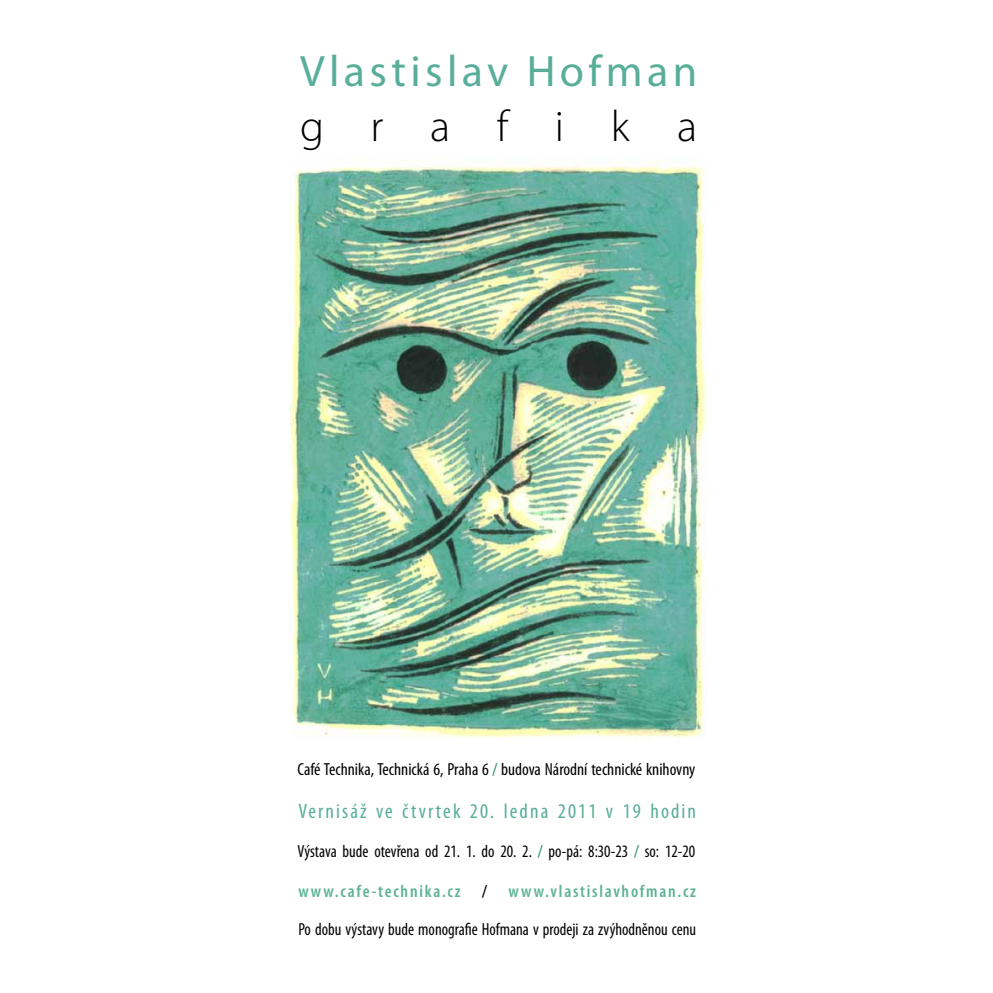
<style>
.page{position:relative;width:993px;height:993px;background:#fff}
.page>*{position:absolute;margin:0;border:0;box-sizing:border-box;transform-origin:0 0}
.t1{font:44.1px "Myriad Pro";letter-spacing:.1em;color:#59ae99}
.t2{font:300 44.1px "Myriad Pro";letter-spacing:1.055em;color:#000}
.t3{font:condensed 21px "Myriad Pro";letter-spacing:.1em;color:#59ae99}
.t4{font:condensed 17.5px/37.4px "Myriad Pro";color:#000;scale:.95 1}
.t5{font:condensed 17.5px "Myriad Pro";color:#000}
.s1{font-weight:600;color:#429780}
.s2{font-weight:600;color:#5cb297}
.s3{font-weight:600}
</style>
<div class="page">
<img style="left:291px;top:161px;width:415px;height:578px">
<h1 class="t1" style="left:300px;top:44px;width:398px">Vlastislav Hofman</h1>
<h1 class="t2" style="left:300px;top:102px;width:398px">grafika</h1>
<p class="t5" style="left:297px;top:758px;width:399px">Café Technika, Technická 6, Praha 6 <span class="s1">/</span> budova Národní technické knihovny</p>
<p class="t3" style="left:298px;top:797px;width:399px">Vernisáž ve čtvrtek 20. ledna 2011 v 19 hodin</p>
<p class="t4" style="left:297px;top:831px;width:420px">Výstava bude otevřena od 21. 1. do 20. 2. <span class="s1">/</span> po-pá: 8:30-23 <span class="s1">/</span> so: 12-20</p>
<p class="t4" style="left:298px;top:872px;width:420px"><span class="s2">www.cafe-technika.cz</span> <span class="s3">/</span> <span class="s2">www.vlastislavhofman.cz<br></span>Po dobu výstavy bude monografie Hofmana v prodeji za zvýhodněnou cenu</p>
</div>
